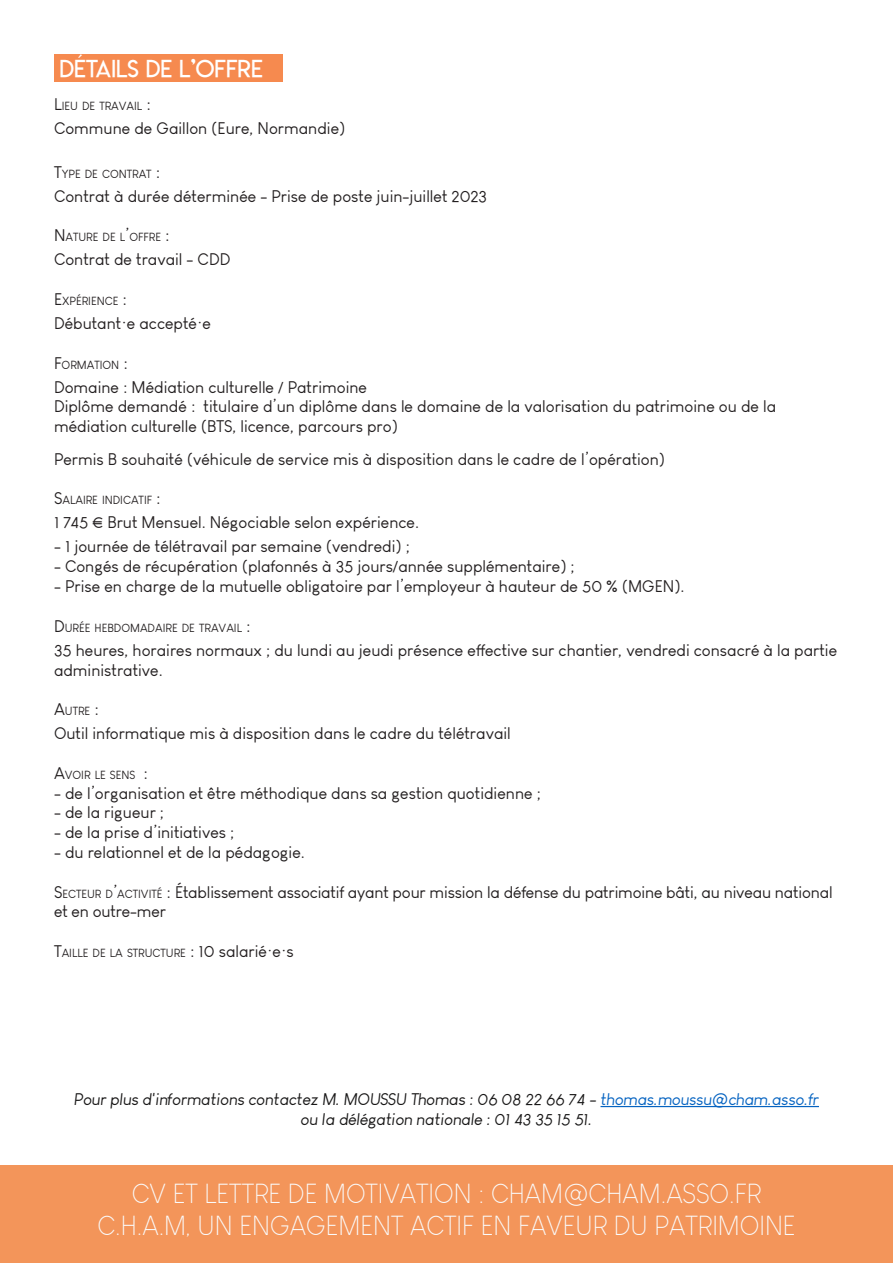
<style>
.page{position:relative;width:893px;height:1263px;background:#fff}
.page>*{position:absolute;margin:0;border:0;box-sizing:border-box;transform-origin:0 0}
.t1{font:300 27px "Louis George Cafe";color:#fafafa}
.t2{font:24px "Lemon Milklight";color:#fff}
.t3{font:16.5px/19.8px "Louis George Cafe";color:#231f20}
.t4{font:italic 16.5px "Louis George Cafe";color:#181717}
.t5{font:11.55px "Louis George Cafe";color:#231f20}
.s1{font-size:16.5px}
.s2{font-style:inherit}
.s3{font-size:11.55px}
.s4{color:#0563c1}
</style>
<div class="page">
<div style="left:0;top:1166px;width:893px;height:97px;background:#f3955a"></div>
<div style="left:54px;top:54px;width:228px;height:28px;background:#f68a4f"></div>
<hr style="left:600px;top:1106px;width:219px;height:1px;background:#0563c1">
<p class="t2" style="left:60px;top:54px;width:205px">DÉTAILS DE L’OFFRE</p>
<p class="t5" style="left:54px;top:99px;width:98px"><span class="s1">L</span>IEU DE TRAVAIL <span class="s1">:</span></p>
<p class="t3" style="left:54px;top:118px;width:293px">Commune de Gaillon (Eure, Normandie)</p>
<p class="t5" style="left:54px;top:167px;width:108px"><span class="s1">T</span>YPE DE CONTRAT <span class="s1">:</span></p>
<p class="t3" style="left:54px;top:186px;width:435px">Contrat à durée déterminée - Prise de poste juin-juillet 2023</p>
<p class="t5" style="left:54px;top:230px;width:117px"><span class="s1">N</span>ATURE DE L<span class="s1">’</span>OFFRE <span class="s1">:</span></p>
<p class="t3" style="left:54px;top:250px;width:178px">Contrat de travail - CDD</p>
<p class="t5" style="left:54px;top:294px;width:74px"><span class="s1">E</span>XPÉRIENCE <span class="s1">:</span></p>
<p class="t3" style="left:54px;top:313px;width:159px">Débutant·e accepté·e</p>
<p class="t5" style="left:54px;top:358px;width:75px"><span class="s1">F</span>ORMATION <span class="s1">:</span></p>
<p class="t3" style="left:54px;top:377px;width:315px">Domaine : Médiation culturelle / Patrimoine</p>
<p class="t3" style="left:54px;top:397px;width:724px">Diplôme demandé : titulaire d’un diplôme dans le domaine de la valorisation du patrimoine ou de la médiation culturelle (BTS, licence, parcours pro)</p>
<p class="t3" style="left:54px;top:449px;width:612px">Permis B souhaité (véhicule de service mis à disposition dans le cadre de l’opération)</p>
<p class="t5" style="left:54px;top:493px;width:108px"><span class="s1">S</span>ALAIRE INDICATIF <span class="s1">:</span></p>
<p class="t3" style="left:54px;top:513px;width:367px">1 745 € Brut Mensuel. Négociable selon expérience.</p>
<p class="t3" style="left:54px;top:537px;width:357px">- 1 journée de télétravail par semaine (vendredi) ;</p>
<p class="t3" style="left:54px;top:556px;width:522px">- Congés de récupération (plafonnés à 35 jours/année supplémentaire) ;</p>
<p class="t3" style="left:54px;top:576px;width:632px">- Prise en charge de la mutuelle obligatoire par l’employeur à hauteur de 50 % (MGEN).</p>
<p class="t5" style="left:54px;top:621px;width:198px"><span class="s1">D</span>URÉE HEBDOMADAIRE DE TRAVAIL <span class="s1">:</span></p>
<p class="t3" style="left:54px;top:640px;width:785px">35 heures, horaires normaux ; du lundi au jeudi présence effective sur chantier, vendredi consacré à la partie administrative.</p>
<p class="t5" style="left:54px;top:704px;width:46px"><span class="s1">A</span>UTRE <span class="s1">:</span></p>
<p class="t3" style="left:54px;top:723px;width:458px">Outil informatique mis à disposition dans le cadre du télétravail</p>
<p class="t5" style="left:54px;top:768px;width:95px"><span class="s1">A</span>VOIR LE SENS <span class="s1">:</span></p>
<p class="t3" style="left:54px;top:783px;width:488px">- de l’organisation et être méthodique dans sa gestion quotidienne ;</p>
<p class="t3" style="left:54px;top:803px;width:112px">- de la rigueur ;</p>
<p class="t3" style="left:54px;top:822px;width:182px">- de la prise d’initiatives ;</p>
<p class="t3" style="left:54px;top:842px;width:252px">- du relationnel et de la pédagogie.</p>
<p class="t3" style="left:54px;top:882px;width:780px"><span class="s2">S</span><span class="s3">ECTEUR D</span><span class="s2">’</span><span class="s3">ACTIVITÉ</span> <span class="s2">:</span> Établissement associatif ayant pour mission la défense du patrimoine bâti, au niveau national et en outre-mer</p>
<p class="t5" style="left:54px;top:946px;width:241px"><span class="s1">T</span>AILLE DE LA STRUCTURE <span class="s1">:</span> <span class="s1">10 salarié·e·s</span></p>
<p class="t4" style="left:74px;top:1089px;width:746px">Pour plus d'informations contactez M. MOUSSU Thomas : 06 08 22 66 74 - <span class="s4">thomas.moussu@cham.asso.fr</span></p>
<p class="t4" style="left:301px;top:1109px;width:293px">ou la délégation nationale : 01 43 35 15 51.</p>
<p class="t1" style="left:132px;top:1178px;width:631px">CV ET LETTRE DE MOTIVATION : CHAM@CHAM.ASSO.FR</p>
<p class="t1" style="left:97px;top:1210px;width:700px">C.H.A.M, UN ENGAGEMENT ACTIF EN FAVEUR DU PATRIMOINE</p>
</div>
